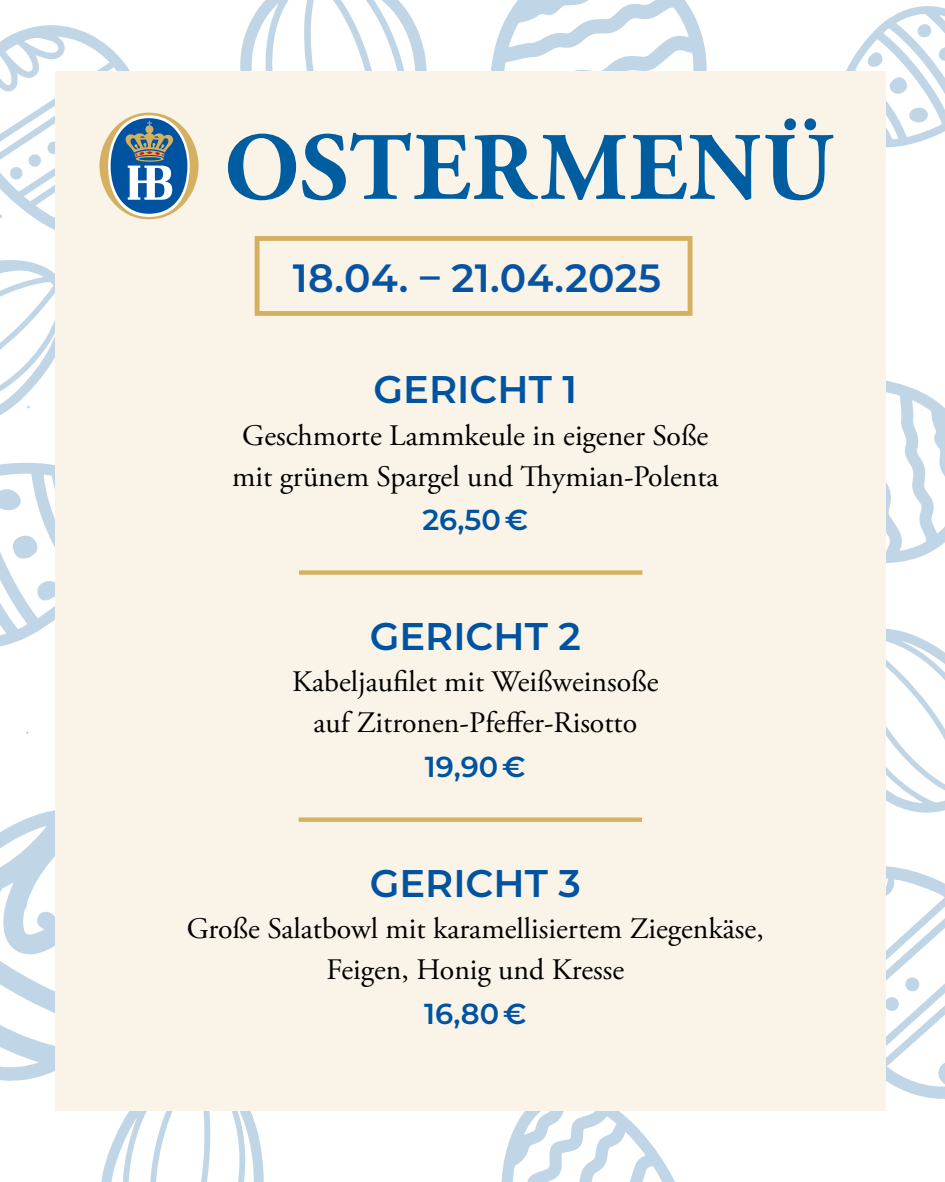
<style>
.page{position:relative;width:945px;height:1182px;background:#fff}
.page>*{position:absolute;margin:0;border:0;box-sizing:border-box;transform-origin:0 0}
.t1{font:700 96.25px "Adobe Garamond Pro";letter-spacing:.015em;color:#005d9f}
.t2{font:600 39.38px "Montserrat";letter-spacing:.01em;color:#0853a1}
.t3{font:600 38.5px "Montserrat";color:#0053a1}
.t4{font:29.75px/41.1px "Adobe Garamond Pro";color:#000;text-align:center}
.t5{font:600 28.88px "Montserrat";color:#0053a1}
</style>
<div class="page">
<svg style="left:240px;top:0;width:187px;height:71px"></svg>
<svg style="left:886px;top:628px;width:59px;height:185px"></svg>
<svg style="left:886px;top:866px;width:59px;height:233px"></svg>
<svg style="left:491px;top:0;width:216px;height:71px"></svg>
<svg style="left:846px;top:6px;width:99px;height:142px"></svg>
<svg style="left:0;top:260px;width:55px;height:155px"></svg>
<svg style="left:500px;top:1110px;width:305px;height:71px"></svg>
<svg style="left:0;top:810px;width:272px;height:371px"></svg>
<svg style="left:886px;top:380px;width:59px;height:183px"></svg>
<svg style="left:0;top:462px;width:55px;height:185px"></svg>
<div style="left:55px;top:71px;width:831px;height:1039px;background:#f9f3e8"></div>
<div style="left:255px;top:236px;width:438px;height:80px;border:5px solid #d5b060"></div>
<svg style="left:0;top:25px;width:199px;height:205px"></svg>
<svg style="left:299px;top:570px;width:343px;height:4px"></svg>
<svg style="left:299px;top:817px;width:343px;height:4px"></svg>
<h1 class="t1" style="left:224px;top:112px;width:611px">OSTERMENÜ</h1>
<h2 class="t2" style="left:293px;top:250px;width:370px">18.04. – 21.04.2025</h2>
<p class="t3" style="left:374px;top:362px;width:205px">GERICHT 1</p>
<p class="t4" style="left:232px;top:415px;width:488px">Geschmorte Lammkeule in eigener Soße mit grünem Spargel und Thymian-Polenta</p>
<p class="t5" style="left:422px;top:499px;width:107px">26,50 €</p>
<p class="t3" style="left:370px;top:609px;width:213px">GERICHT 2</p>
<p class="t4" style="left:292px;top:662px;width:368px">Kabeljaufilet mit Weißweinsoße auf Zitronen-Pfeffer-Risotto</p>
<p class="t5" style="left:425px;top:746px;width:102px">19,90 €</p>
<p class="t3" style="left:370px;top:855px;width:213px">GERICHT 3</p>
<p class="t4" style="left:187px;top:908px;width:578px">Große Salatbowl mit karamellisiertem Ziegenkäse,<br>Feigen, Honig und Kresse</p>
<p class="t5" style="left:424px;top:992px;width:104px">16,80 €</p>
</div>
